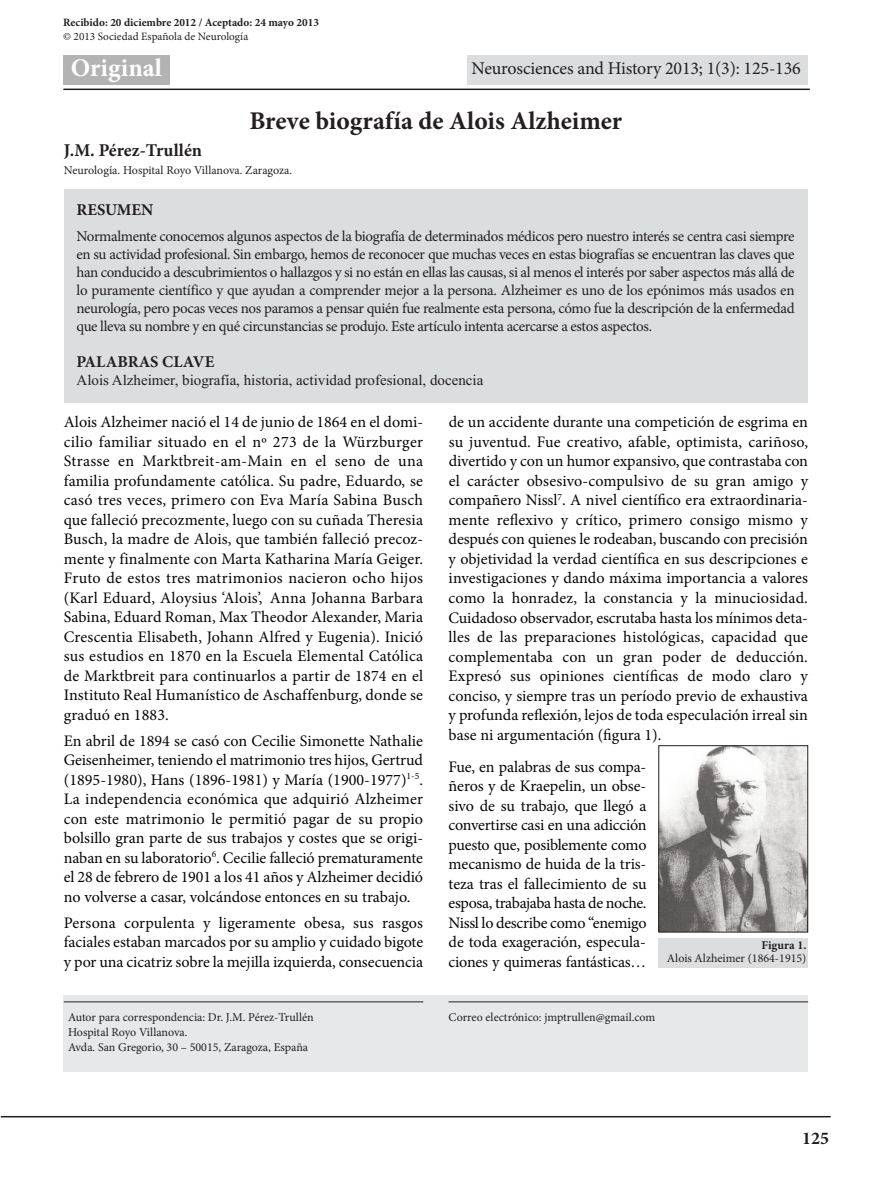
<style>
.page{position:relative;width:893px;height:1191px;background:#fff}
.page>*{position:absolute;margin:0;border:0;box-sizing:border-box;transform-origin:0 0}
.t1{font:700 25.5px "Minion Pro";color:#231f20}
.t2{font:700 25.5px "Minion Pro";color:#fff}
.t3{font:18px "Minion Pro";letter-spacing:-.01em;color:#231f20}
.t4{font:700 18px "Minion Pro";color:#231f20}
.t5{font:700 16.5px "Minion Pro";color:#231f20}
.t6{font:16.05px/19.5px "Minion Pro";letter-spacing:-.005em;color:#070504;text-align:justify}
.t7{font:15px/18px "Minion Pro";letter-spacing:-.025em;color:#231f20;text-align:justify}
.t8{font:15px "Times New Roman";color:#231f20}
.t9{font:12px/15px "Minion Pro";color:#231f20}
.t10{font:700 12px "Minion Pro";color:#231f20}
.t11{font:700 11.25px "Minion Pro";color:#231f20}
.t12{font:11.25px "Minion Pro";color:#231f20}
</style>
<div class="page">
<div style="left:63px;top:55px;width:107px;height:30px;background:#b3b3b3"></div>
<div style="left:468px;top:55px;width:340px;height:30px;background:#dcdddf"></div>
<hr style="left:63px;top:89px;width:747px;height:1px;background:#231f20">
<hr style="left:1px;top:1116px;width:830px;height:1px;background:#231f20">
<div style="left:64px;top:189px;width:743px;height:213px;background:#dcdddf"></div>
<div style="left:64px;top:995px;width:744px;height:76px;background:#e7e8e9"></div>
<hr style="left:64px;top:1001px;width:359px;height:1px;background:#231f20">
<hr style="left:449px;top:1001px;width:359px;height:1px;background:#231f20">
<img style="left:661px;top:747px;width:145px;height:183px">
<div style="left:659px;top:745px;width:149px;height:187px;border:1px solid #231f20"></div>
<div style="left:658px;top:938px;width:150px;height:30px;background:#dcdddf"></div>
<p class="t11" style="left:63px;top:18px;width:257px">Recibido: 20 diciembre 2012 / Aceptado: 24 mayo 2013</p>
<p class="t12" style="left:63px;top:32px;width:187px">© 2013 Sociedad Española de Neurología</p>
<h1 class="t2" style="left:71px;top:58px;width:93px">Original</h1>
<p class="t3" style="left:472px;top:62px;width:331px">Neurosciences and History 2013; 1(3): 125-136</p>
<h1 class="t1" style="left:249px;top:111px;width:374px">Breve biografía de Alois Alzheimer</h1>
<p class="t4" style="left:64px;top:144px;width:140px">J.M. Pérez-Trullén</p>
<p class="t9" style="left:64px;top:164px;width:230px">Neurología. Hospital Royo Villanova. Zaragoza.</p>
<p class="t5" style="left:77px;top:203px;width:78px">RESUMEN</p>
<p class="t7" style="left:77px;top:229px;width:720px">Normalmente conocemos algunos aspectos de la biografía de determinados médicos pero nuestro interés se centra casi siempre en su actividad profesional. Sin embargo, hemos de reconocer que muchas veces en estas biografías se encuentran las claves que han conducido a descubrimientos o hallazgos y si no están en ellas las causas, si al menos el interés por saber aspectos más allá de lo puramente científico y que ayudan a comprender mejor a la persona. Alzheimer es uno de los epónimos más usados en neurología, pero pocas veces nos paramos a pensar quién fue realmente esta persona, cómo fue la descripción de la enfermedad que lleva su nombre y en qué circunstancias se produjo. Este artículo intenta acercarse a estos aspectos.</p>
<p class="t5" style="left:77px;top:355px;width:139px">PALABRAS CLAVE</p>
<p class="t8" style="left:77px;top:371px;width:408px">Alois Alzheimer, biografía, historia, actividad profesional, docencia</p>
<p class="t6" style="left:64px;top:414px;width:361px">Alois Alzheimer nació el 14 de junio de 1864 en el domi&shy;cilio familiar situado en el nº 273 de la Würzburger Strasse en Marktbreit-am-Main en el seno de una familia profundamente católica. Su padre, Eduardo, se casó tres veces, primero con Eva María Sabina Busch que falleció precozmente, luego con su cuñada Theresia Busch, la madre de Alois, que también falleció precoz&shy;mente y finalmente con Marta Katharina María Geiger.<br>Fruto de estos tres matrimonios nacieron ocho hijos (Karl Eduard, Aloysius ‘Alois’, Anna Johanna Barbara Sabina, Eduard Roman, Max Theodor Alexander, Maria Crescentia Elisabeth, Johann Alfred y Eugenia). Inició sus estudios en 1870 en la Escuela Elemental Católica de Marktbreit para continuarlos a partir de 1874 en el Instituto Real Humanístico de Aschaffenburg, donde se graduó en 1883.</p>
<p class="t6" style="left:64px;top:732px;width:361px">En abril de 1894 se casó con Cecilie Simonette Nathalie Geisenheimer, teniendo el matrimonio tres hijos, Gertrud (1895-1980), Hans (1896-1981) y María (1900-1977)<sup>1-5</sup>.<br>La independencia económica que adquirió Alzheimer con este matrimonio le permitió pagar de su propio bolsillo gran parte de sus trabajos y costes que se origi&shy;naban en su laboratorio<sup>6</sup>. Cecilie falleció prematuramente el 28 de febrero de 1901 a los 41 años y Alzheimer decidió no volverse a casar, volcándose entonces en su trabajo.</p>
<p class="t6" style="left:64px;top:914px;width:361px">Persona corpulenta y ligeramente obesa, sus rasgos faciales estaban marcados por su amplio y cuidado bigote y por una cicatriz sobre la mejilla izquierda, consecuencia</p>
<p class="t6" style="left:449px;top:414px;width:361px">de un accidente durante una competición de esgrima en su juventud. Fue creativo, afable, optimista, cariñoso, divertido y con un humor expansivo, que contrastaba con el carácter obsesivo-compulsivo de su gran amigo y compañero Nissl<sup>7</sup>. A nivel científico era extraordinaria&shy;mente reflexivo y crítico, primero consigo mismo y después con quienes le rodeaban, buscando con precisión y objetividad la verdad científica en sus descripciones e investigaciones y dando máxima importancia a valores como la honradez, la constancia y la minuciosidad.<br>Cuidadoso observador, escrutaba hasta los mínimos deta&shy;lles de las preparaciones histológicas, capacidad que complementaba con un gran poder de deducción.<br>Expresó sus opiniones científicas de modo claro y conciso, y siempre tras un período previo de exhaustiva y profunda reflexión, lejos de toda especulación irreal sin base ni argumentación (figura 1).</p>
<p class="t6" style="left:449px;top:758px;width:199px">Fue, en palabras de sus compa&shy;ñeros y de Kraepelin, un obse&shy;sivo de su trabajo, que llegó a convertirse casi en una adicción puesto que, posiblemente como mecanismo de huida de la tris&shy;teza tras el fallecimiento de su esposa, trabajaba hasta de noche.<br>Nissl lo describe como “enemigo de toda exageración, especula&shy;ciones y quimeras fantásticas…</p>
<p class="t10" style="left:761px;top:940px;width:46px">Figura 1.</p>
<p class="t9" style="left:667px;top:952px;width:141px">Alois Alzheimer (1864-1915)</p>
<p class="t9" style="left:68px;top:1010px;width:247px">Autor para correspondencia: Dr. J.M. Pérez-Trullén<br>Hospital Royo Villanova.<br>Avda. San Gregorio, 30 – 50015, Zaragoza, España</p>
<p class="t9" style="left:449px;top:1010px;width:208px">Correo electrónico: jmptrullen@gmail.com</p>
<p class="t4" style="left:802px;top:1131px;width:28px">125</p>
</div>
